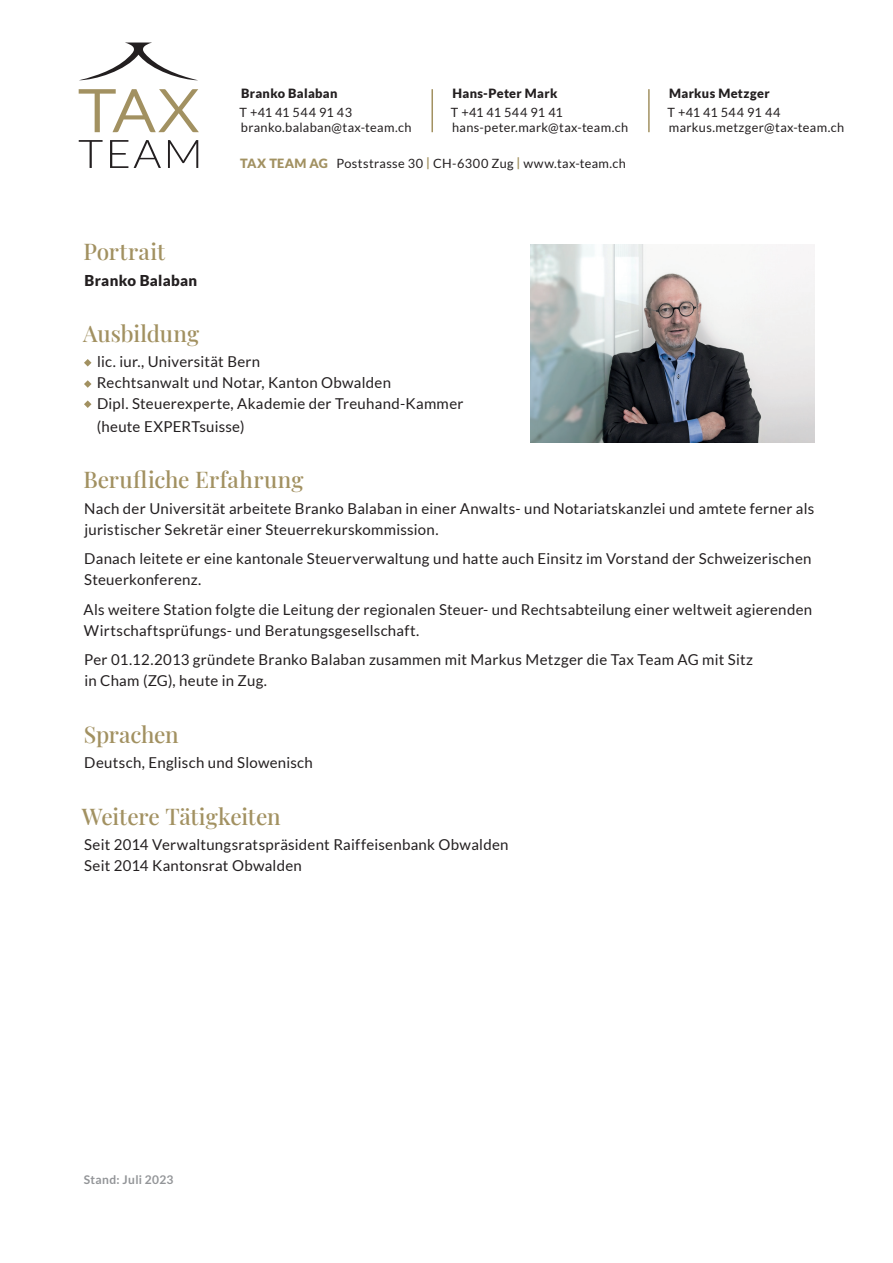
<style>
.page{position:relative;width:893px;height:1263px;background:#fff}
.page>*{position:absolute;margin:0;border:0;box-sizing:border-box;transform-origin:0 0}
.t1{font:500 22.5px "Playfair Display";letter-spacing:-.005em;color:#a29161}
.t2{font:15px/21px "Lato";letter-spacing:.015em;color:#231f20}
.t3{font:900 15px "Lato";letter-spacing:.02em;color:#231f20}
.t4{font:12.75px/15.5px "Lato";letter-spacing:.025em;color:#231f20}
.t5{font:900 12.75px "Lato";letter-spacing:.03em;color:#231f20}
.t6{font:700 12px "Lato";letter-spacing:.025em;color:#939598}
.s1{font-weight:900;color:#a29161}
.s2{font-weight:700;color:#a29161}
</style>
<div class="page">
<svg style="left:80px;top:43px;width:117px;height:37px"></svg>
<svg style="left:79px;top:89px;width:120px;height:43px"></svg>
<svg style="left:79px;top:140px;width:24px;height:28px"></svg>
<svg style="left:110px;top:140px;width:18px;height:28px"></svg>
<svg style="left:134px;top:140px;width:27px;height:28px"></svg>
<svg style="left:168px;top:140px;width:30px;height:28px"></svg>
<hr style="left:431px;top:89px;width:2px;height:43px;background:#a29161">
<hr style="left:648px;top:89px;width:2px;height:43px;background:#a29161">
<img style="left:531px;top:244px;width:283px;height:199px">
<svg style="left:84px;top:359px;width:7px;height:7px"></svg>
<svg style="left:84px;top:380px;width:7px;height:8px"></svg>
<svg style="left:84px;top:400px;width:7px;height:8px"></svg>
<p class="t5" style="left:241px;top:86px;width:98px">Branko Balaban</p>
<p class="t4" style="left:240px;top:105px;width:173px">T +41 41 544 91 43 branko.balaban@tax-team.ch</p>
<p class="t5" style="left:452px;top:86px;width:106px">Hans-Peter Mark</p>
<p class="t4" style="left:451px;top:105px;width:179px">T +41 41 544 91 41 hans-peter.mark@tax-team.ch</p>
<p class="t4" style="left:240px;top:156px;width:387px"><span class="s1">TAX TEAM AG</span> Poststrasse 30 <span class="s2">|</span> CH-6300 Zug <span class="s2">|</span> www.tax-team.ch</p>
<p class="t5" style="left:669px;top:86px;width:102px">Markus Metzger</p>
<p class="t4" style="left:668px;top:105px;width:178px">T +41 41 544 91 44 markus.metzger@tax-team.ch</p>
<h1 class="t1" style="left:83px;top:234px;width:83px">Portrait</h1>
<p class="t3" style="left:85px;top:271px;width:114px">Branko Balaban</p>
<h1 class="t1" style="left:83px;top:316px;width:118px">Ausbildung</h1>
<p class="t2" style="left:97px;top:351px;width:368px">lic. iur., Universität Bern<br>Rechtsanwalt und Notar, Kanton Obwalden<br>Dipl. Steuerexperte, Akademie der Treuhand-Kammer</p>
<p class="t2" style="left:97px;top:416px;width:149px">(heute EXPERTsuisse)</p>
<h1 class="t1" style="left:83px;top:462px;width:222px">Berufliche Erfahrung</h1>
<p class="t2" style="left:84px;top:498px;width:732px">Nach der Universität arbeitete Branko Balaban in einer Anwalts- und Notariatskanzlei und amtete ferner als juristischer Sekretär einer Steuerrekurskommission.</p>
<p class="t2" style="left:84px;top:548px;width:729px">Danach leitete er eine kantonale Steuerverwaltung und hatte auch Einsitz im Vorstand der Schweizerischen<br>Steuerkonferenz.</p>
<p class="t2" style="left:84px;top:599px;width:730px">Als weitere Station folgte die Leitung der regionalen Steuer- und Rechtsabteilung einer weltweit agierenden<br>Wirtschaftsprüfungs- und Beratungsgesellschaft.</p>
<p class="t2" style="left:84px;top:649px;width:671px">Per 01.12.2013 gründete Branko Balaban zusammen mit Markus Metzger die Tax Team AG mit Sitz in Cham (ZG), heute in Zug.</p>
<h1 class="t1" style="left:84px;top:717px;width:96px">Sprachen</h1>
<p class="t2" style="left:84px;top:752px;width:230px">Deutsch, Englisch und Slowenisch</p>
<h1 class="t1" style="left:82px;top:798px;width:201px">Weitere Tätigkeiten</h1>
<p class="t2" style="left:84px;top:834px;width:426px">Seit 2014 Verwaltungsratspräsident Raiffeisenbank Obwalden<br>Seit 2014 Kantonsrat Obwalden</p>
<p class="t6" style="left:84px;top:1173px;width:91px">Stand: Juli 2023</p>
</div>
